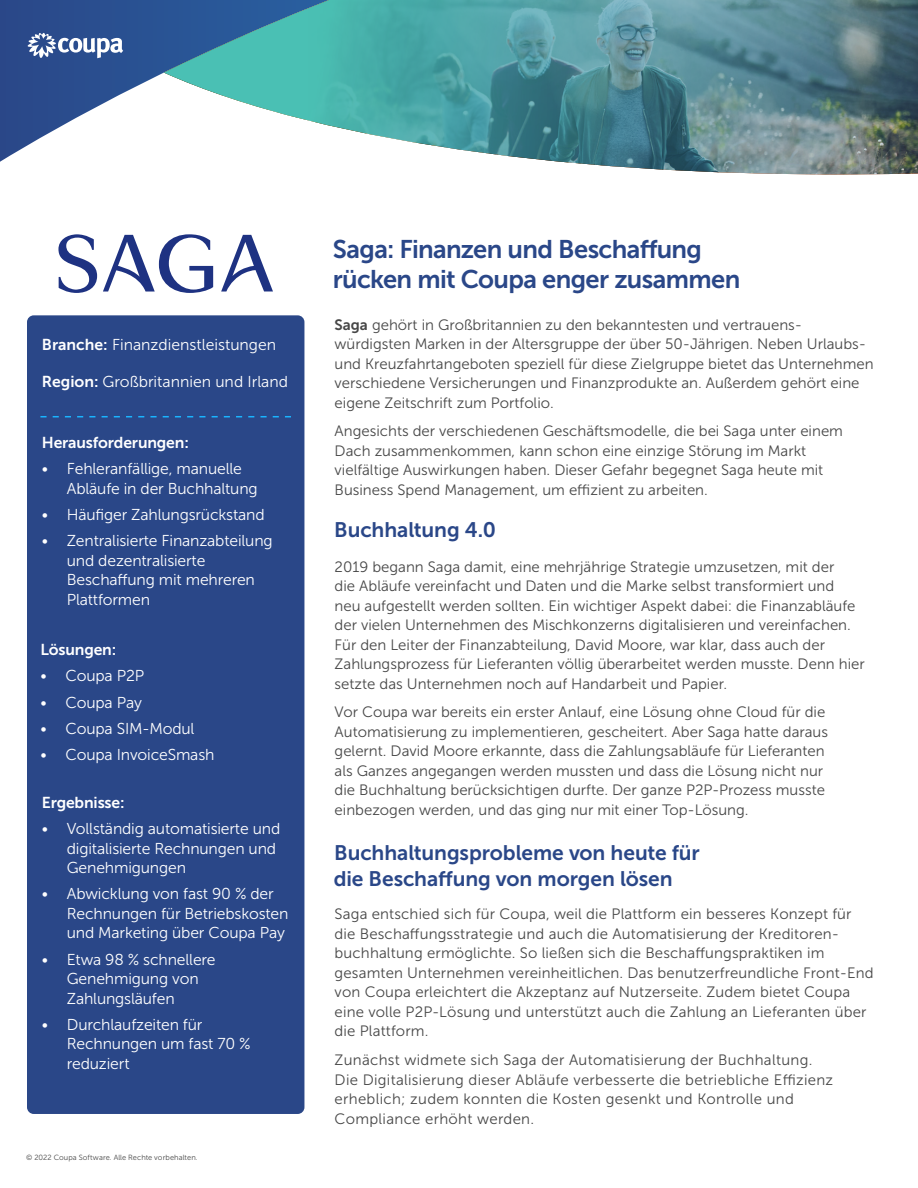
<style>
.page{position:relative;width:918px;height:1188px;background:#fff}
.page>*{position:absolute;margin:0;border:0;box-sizing:border-box;transform-origin:0 0}
.t1{font:25.5px/30px "Museo Sans 700";letter-spacing:-.025em;color:#2a4788}
.t2{font:21px/25.2px "Museo Sans 700";letter-spacing:-.005em;color:#2a4788}
.t3{font:15.75px/19.5px "Museo Sans 300";letter-spacing:-.01em;color:#fff}
.t4{font:15.75px "Museo Sans 700";letter-spacing:-.01em;color:#fff}
.t5{font:15px/19.5px "Museo Sans 300";color:#474747}
.t6{font:15px/19.5px "Museo Sans 300";letter-spacing:.02em;color:#474747}
.t7{font:7.5px "Museo Sans 300";letter-spacing:.01em;color:#474747}
.s1{font-family:"Museo Sans 700"}
</style>
<div class="page">
<svg style="left:0;top:0;width:164px;height:162px"></svg>
<svg style="left:28px;top:33px;width:95px;height:25px"></svg>
<svg style="left:164px;top:0;width:754px;height:175px"></svg>
<div style="left:27px;top:315px;width:277px;height:799px;background:#2a4788;border-radius:7px"></div>
<svg style="left:40px;top:416px;width:251px;height:1px"></svg>
<svg style="left:221px;top:235px;width:52px;height:57px"></svg>
<svg style="left:103px;top:234px;width:110px;height:59px"></svg>
<svg style="left:58px;top:234px;width:39px;height:59px"></svg>
<p class="t3" style="left:42px;top:335px;width:236px"><span class="s1">Branche:</span> Finanzdienstleistungen</p>
<p class="t3" style="left:42px;top:372px;width:248px"><span class="s1">Region:</span> Großbritannien und Irland</p>
<p class="t4" style="left:42px;top:434px;width:149px">Herausforderungen:</p>
<p class="t3" style="left:67px;top:459px;width:192px;text-indent:-25px">• Fehleranfällige, manuelle<br>Abläufe in der Buchhaltung</p>
<p class="t3" style="left:42px;top:505px;width:224px">• Häufiger Zahlungsrückstand</p>
<p class="t3" style="left:67px;top:531px;width:207px;text-indent:-25px">• Zentralisierte Finanzabteilung und dezentralisierte<br>Beschaffung mit mehreren<br>Plattformen</p>
<p class="t4" style="left:40px;top:641px;width:77px">Lösungen:</p>
<p class="t3" style="left:40px;top:666px;width:105px">• Coupa P2P</p>
<p class="t3" style="left:40px;top:693px;width:103px">• Coupa Pay</p>
<p class="t3" style="left:40px;top:719px;width:156px">• Coupa SIM-Modul</p>
<p class="t3" style="left:40px;top:745px;width:176px">• Coupa InvoiceSmash</p>
<p class="t4" style="left:42px;top:794px;width:84px">Ergebnisse:</p>
<p class="t3" style="left:67px;top:819px;width:215px;text-indent:-25px">• Vollständig automatisierte und digitalisierte Rechnungen und<br>Genehmigungen</p>
<p class="t3" style="left:67px;top:884px;width:223px;text-indent:-25px">• Abwicklung von fast 90 % der<br>Rechnungen für Betriebskosten und Marketing über Coupa Pay</p>
<p class="t3" style="left:67px;top:950px;width:150px;text-indent:-25px">• Etwa 98 % schnellere<br>Genehmigung von<br>Zahlungsläufen</p>
<p class="t3" style="left:67px;top:1015px;width:185px;text-indent:-25px">• Durchlaufzeiten für<br>Rechnungen um fast 70 % reduziert</p>
<p class="t7" style="left:26px;top:1153px;width:173px">© 2022 Coupa Software. Alle Rechte vorbehalten.</p>
<p class="t1" style="left:333px;top:234px;width:409px">Saga: Finanzen und Beschaffung rücken mit Coupa enger zusammen</p>
<p class="t5" style="left:335px;top:315px;width:541px"><span class="s1">Saga</span> gehört in Großbritannien zu den bekanntesten und vertrauens&shy;würdigsten Marken in der Altersgruppe der über 50-Jährigen. Neben Urlaubs&shy;und Kreuzfahrtangeboten speziell für diese Zielgruppe bietet das Unternehmen verschiedene Versicherungen und Finanzprodukte an. Außerdem gehört eine eigene Zeitschrift zum Portfolio.</p>
<p class="t5" style="left:335px;top:421px;width:510px">Angesichts der verschiedenen Geschäftsmodelle, die bei Saga unter einem Dach zusammenkommen, kann schon eine einzige Störung im Markt vielfältige Auswirkungen haben. Dieser Gefahr begegnet Saga heute mit Business Spend Management, um effizient zu arbeiten.</p>
<p class="t2" style="left:334px;top:517px;width:163px">Buchhaltung 4.0</p>
<p class="t5" style="left:335px;top:557px;width:532px">2019 begann Saga damit, eine mehrjährige Strategie umzusetzen, mit der<br>die Abläufe vereinfacht und Daten und die Marke selbst transformiert und<br>neu aufgestellt werden sollten. Ein wichtiger Aspekt dabei: die Finanzabläufe der vielen Unternehmen des Mischkonzerns digitalisieren und vereinfachen.<br>Für den Leiter der Finanzabteilung, David Moore, war klar, dass auch der Zahlungsprozess für Lieferanten völlig überarbeitet werden musste. Denn hier setzte das Unternehmen noch auf Handarbeit und Papier.</p>
<p class="t5" style="left:335px;top:702px;width:495px">Vor Coupa war bereits ein erster Anlauf, eine Lösung ohne Cloud für die Automatisierung zu implementieren, gescheitert. Aber Saga hatte daraus gelernt. David Moore erkannte, dass die Zahlungsabläufe für Lieferanten als Ganzes angegangen werden mussten und dass die Lösung nicht nur die Buchhaltung berücksichtigen durfte. Der ganze P2P-Prozess musste einbezogen werden, und das ging nur mit einer Top-Lösung.</p>
<p class="t2" style="left:334px;top:841px;width:368px">Buchhaltungsprobleme von heute für die Beschaffung von morgen lösen</p>
<p class="t5" style="left:335px;top:905px;width:541px">Saga entschied sich für Coupa, weil die Plattform ein besseres Konzept für die Beschaffungsstrategie und auch die Automatisierung der Kreditoren&shy;buchhaltung ermöglichte. So ließen sich die Beschaffungspraktiken im gesamten Unternehmen vereinheitlichen. Das benutzerfreundliche Front-End von Coupa erleichtert die Akzeptanz auf Nutzerseite. Zudem bietet Coupa eine volle P2P-Lösung und unterstützt auch die Zahlung an Lieferanten über die Plattform.</p>
<p class="t6" style="left:335px;top:1050px;width:500px">Zunächst widmete sich Saga der Automatisierung der Buchhaltung.<br>Die Digitalisierung dieser Abläufe verbesserte die betriebliche Effizienz erheblich; zudem konnten die Kosten gesenkt und Kontrolle und Compliance erhöht werden.</p>
</div>
